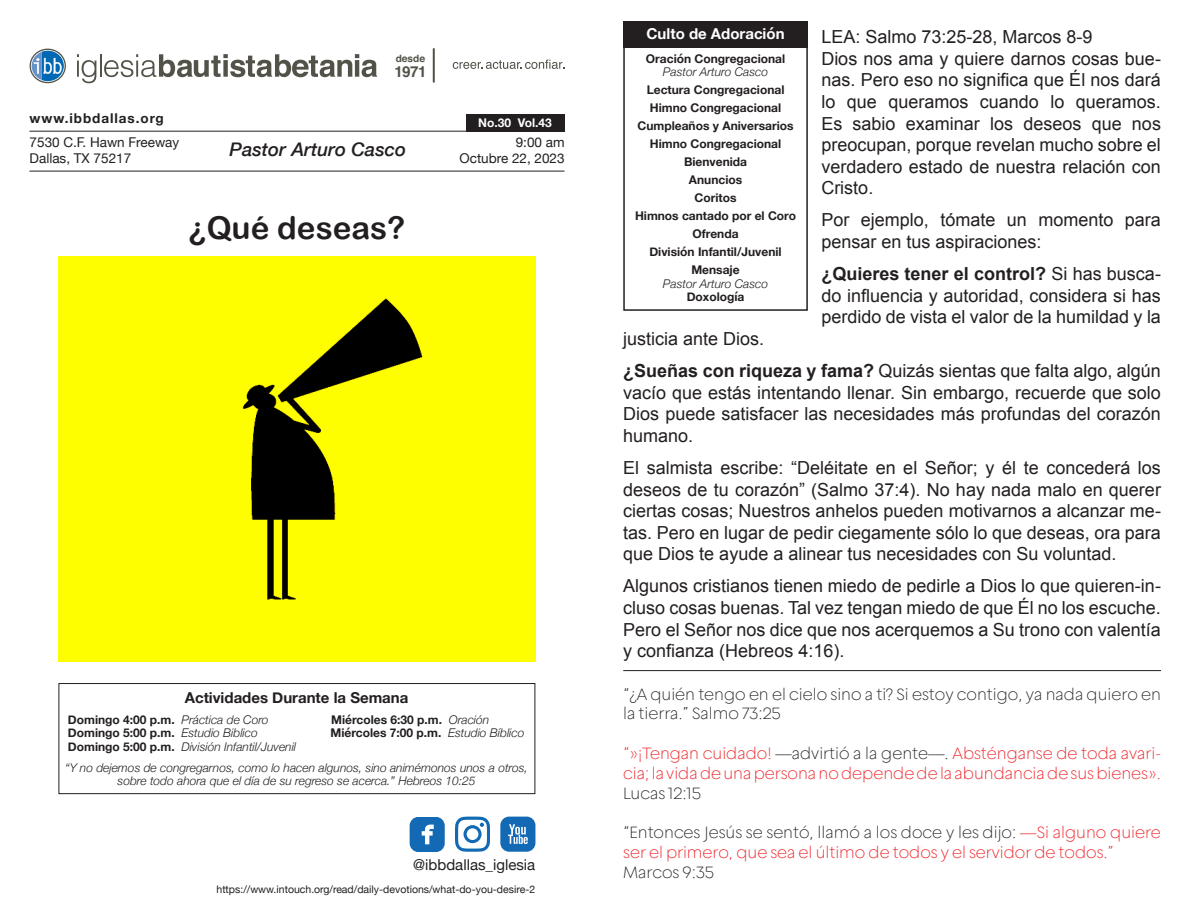
<style>
.page{position:relative;width:1188px;height:918px;background:#fff}
.page>*{position:absolute;margin:0;border:0;box-sizing:border-box;transform-origin:0 0}
.t1{font:31.5px "Arial Rounded MT Bold";color:#231f20}
.t2{font:italic 500 18.75px "Helvetica Neue";color:#231f20}
.t3{font:18px/21.6px "Arial";color:#231f20;text-align:justify}
.t4{font:200 16.5px/19.8px "Geliat";color:#ee1d23}
.t5{font:200 16.5px/19.8px "Geliat";color:#231f20}
.t6{font:700 15.15px "Helvetica";color:#535249}
.t7{font:700 15px "Helvetica Neue";color:#231f20}
.t8{font:15px "Helvetica Neue";color:#231f20}
.t9{font:700 15px "Helvetica Neue";color:#fff}
.t10{font:13.5px "Helvetica Neue";color:#231f20}
.t11{font:700 13.5px "Helvetica Neue";letter-spacing:.07em;color:#231f20}
.t12{font:700 12px "Helvetica Neue";color:#231f20}
.t13{font:italic 300 12px "Helvetica Neue";color:#231f20}
.t14{font:700 12px "Helvetica Neue";color:#fff}
.t15{font:10.5px "Helvetica Neue";color:#231f20}
.t16{font:700 10.05px "Helvetica";color:#535249}
.s1{font-weight:300;font-style:italic}
.s2{font-weight:700;font-style:normal}
.s3{font-weight:700}
.s4{color:#231f20}
</style>
<div class="page">
<svg style="left:77px;top:54px;width:19px;height:29px"></svg>
<hr style="left:100px;top:54px;width:2px;height:23px;background:#535249">
<svg style="left:104px;top:54px;width:273px;height:23px"></svg>
<hr style="left:433px;top:49px;width:2px;height:33px;background:#535249">
<svg style="left:453px;top:60px;width:111px;height:9px"></svg>
<svg style="left:30px;top:49px;width:36px;height:34px"></svg>
<svg style="left:31px;top:50px;width:34px;height:32px"></svg>
<svg style="left:32px;top:51px;width:32px;height:30px"></svg>
<hr style="left:30px;top:131px;width:534px;height:1px;background:#231f20">
<hr style="left:30px;top:171px;width:534px;height:1px;background:#231f20">
<div style="left:466px;top:114px;width:99px;height:18px;background:#231f20"></div>
<div style="left:623px;top:39px;width:185px;height:272px;border:2px solid #231f20"></div>
<div style="left:59px;top:683px;width:476px;height:111px;border:1px solid #231f20"></div>
<svg style="left:501px;top:817px;width:34px;height:35px"></svg>
<svg style="left:455px;top:817px;width:35px;height:35px"></svg>
<svg style="left:410px;top:817px;width:35px;height:35px"></svg>
<hr style="left:623px;top:670px;width:538px;height:1px;background:#231f20">
<img style="left:59px;top:257px;width:476px;height:404px">
<div style="left:623px;top:22px;width:185px;height:26px;background:#231f20"></div>
<p class="t16" style="left:396px;top:50px;width:31px">desde</p>
<p class="t6" style="left:395px;top:59px;width:34px">1971</p>
<p class="t11" style="left:30px;top:108px;width:136px">www.ibbdallas.org</p>
<p class="t14" style="left:478px;top:113px;width:75px">No.30 Vol.43</p>
<p class="t10" style="left:30px;top:133px;width:151px">7530 C.F. Hawn Freeway</p>
<p class="t10" style="left:30px;top:149px;width:103px">Dallas, TX 75217</p>
<p class="t2" style="left:230px;top:133px;width:178px">Pastor Arturo Casco</p>
<p class="t1" style="left:189px;top:209px;width:218px">¿Qué deseas?</p>
<p class="t10" style="left:516px;top:133px;width:50px">9:00 am</p>
<p class="t10" style="left:459px;top:149px;width:107px">Octubre 22, 2023</p>
<p class="t7" style="left:185px;top:686px;width:225px">Actividades Durante la Semana</p>
<p class="t12" style="left:68px;top:710px;width:202px">Domingo 4:00 p.m. <span class="s1">Práctica de Coro</span></p>
<p class="t12" style="left:331px;top:710px;width:160px">Miércoles 6:30 p.m. <span class="s1">Oración</span></p>
<p class="t12" style="left:68px;top:724px;width:191px">Domingo 5:00 p.m. <span class="s1">Estudio Biblico</span></p>
<p class="t12" style="left:331px;top:724px;width:195px">Miércoles 7:00 p.m. <span class="s1">Estudio Bíblico</span></p>
<p class="t13" style="left:68px;top:737px;width:230px"><span class="s2">Domingo 5:00 p.m.</span> División Infantil/Juvenil</p>
<p class="t13" style="left:65px;top:758px;width:464px">“Y no dejemos de congregarnos, como lo hacen algunos, sino animémonos unos a otros,</p>
<p class="t13" style="left:118px;top:772px;width:359px">sobre todo ahora que el día de su regreso se acerca.” Hebreos 10:25</p>
<p class="t8" style="left:413px;top:854px;width:123px">@ibbdallas_iglesia</p>
<p class="t15" style="left:217px;top:882px;width:320px">https://www.intouch.org/read/daily-devotions/what-do-you-desire-2</p>
<p class="t9" style="left:647px;top:22px;width:140px">Culto de Adoración</p>
<p class="t12" style="left:646px;top:49px;width:141px">Oración Congregacional</p>
<p class="t13" style="left:663px;top:63px;width:107px">Pastor Arturo Casco</p>
<p class="t12" style="left:647px;top:81px;width:139px">Lectura Congregacional</p>
<p class="t12" style="left:650px;top:99px;width:133px">Himno Congregacional</p>
<p class="t12" style="left:638px;top:117px;width:157px">Cumpleaños y Aniversarios</p>
<p class="t12" style="left:650px;top:135px;width:133px">Himno Congregacional</p>
<p class="t12" style="left:684px;top:153px;width:65px">Bienvenida</p>
<p class="t12" style="left:689px;top:171px;width:55px">Anuncios</p>
<p class="t12" style="left:695px;top:189px;width:43px">Coritos</p>
<p class="t12" style="left:635px;top:207px;width:163px">Himnos cantado por el Coro</p>
<p class="t12" style="left:693px;top:225px;width:48px">Ofrenda</p>
<p class="t12" style="left:649px;top:243px;width:134px">División Infantil/Juvenil</p>
<p class="t12" style="left:691px;top:261px;width:50px">Mensaje</p>
<p class="t13" style="left:663px;top:274px;width:107px">Pastor Arturo Casco</p>
<p class="t12" style="left:687px;top:288px;width:59px">Doxología</p>
<p class="t3" style="left:821px;top:26px;width:273px">LEA: Salmo 73:25-28, Marcos 8-9</p>
<p class="t3" style="left:821px;top:48px;width:341px">Dios nos ama y quiere darnos cosas bue&shy;nas. Pero eso no significa que Él nos dará lo que queramos cuando lo queramos.<br>Es sabio examinar los deseos que nos preocupan, porque revelan mucho sobre el verdadero estado de nuestra relación con Cristo.</p>
<p class="t3" style="left:821px;top:210px;width:341px">Por ejemplo, tómate un momento para pensar en tus aspiraciones:</p>
<p class="t3" style="left:821px;top:263px;width:341px"><span class="s3">¿Quieres tener el control?</span> Si has busca&shy;do influencia y autoridad, considera si has perdido de vista el valor de la humildad y la</p>
<p class="t3" style="left:623px;top:328px;width:143px">justicia ante Dios.</p>
<p class="t3" style="left:623px;top:360px;width:539px"><span class="s3">¿Sueñas con riqueza y fama?</span> Quizás sientas que falta algo, algún vacío que estás intentando llenar. Sin embargo, recuerde que solo Dios puede satisfacer las necesidades más profundas del corazón humano.</p>
<p class="t3" style="left:623px;top:457px;width:539px">El salmista escribe: “Deléitate en el Señor; y él te concederá los deseos de tu corazón” (Salmo 37:4). No hay nada malo en querer ciertas cosas; Nuestros anhelos pueden motivarnos a alcanzar me&shy;tas. Pero en lugar de pedir ciegamente sólo lo que deseas, ora para que Dios te ayude a alinear tus necesidades con Su voluntad.</p>
<p class="t3" style="left:623px;top:576px;width:539px">Algunos cristianos tienen miedo de pedirle a Dios lo que quieren-in&shy;cluso cosas buenas. Tal vez tengan miedo de que Él no los escuche.<br>Pero el Señor nos dice que nos acerquemos a Su trono con valentía y confianza (Hebreos 4:16).</p>
<p class="t5" style="left:623px;top:684px;width:539px">“¿A quién tengo en el cielo sino a ti? Si estoy contigo, ya nada quiero en la tierra.” Salmo 73:25</p>
<p class="t4" style="left:623px;top:743px;width:539px">“»¡Tengan cuidado! <span class="s4">—advirtió a la gente—.</span> Absténganse de toda avari&shy;cia; la vida de una persona no depende de la abundancia de sus bienes».</p>
<p class="t5" style="left:623px;top:783px;width:79px">Lucas 12:15</p>
<p class="t4" style="left:623px;top:822px;width:539px"><span class="s4">“Entonces Jesús se sentó, llamó a los doce y les dijo:</span> —Si alguno quiere ser el primero, que sea el último de todos y el servidor de todos.”</p>
<p class="t5" style="left:623px;top:862px;width:93px">Marcos 9:35</p>
</div>
